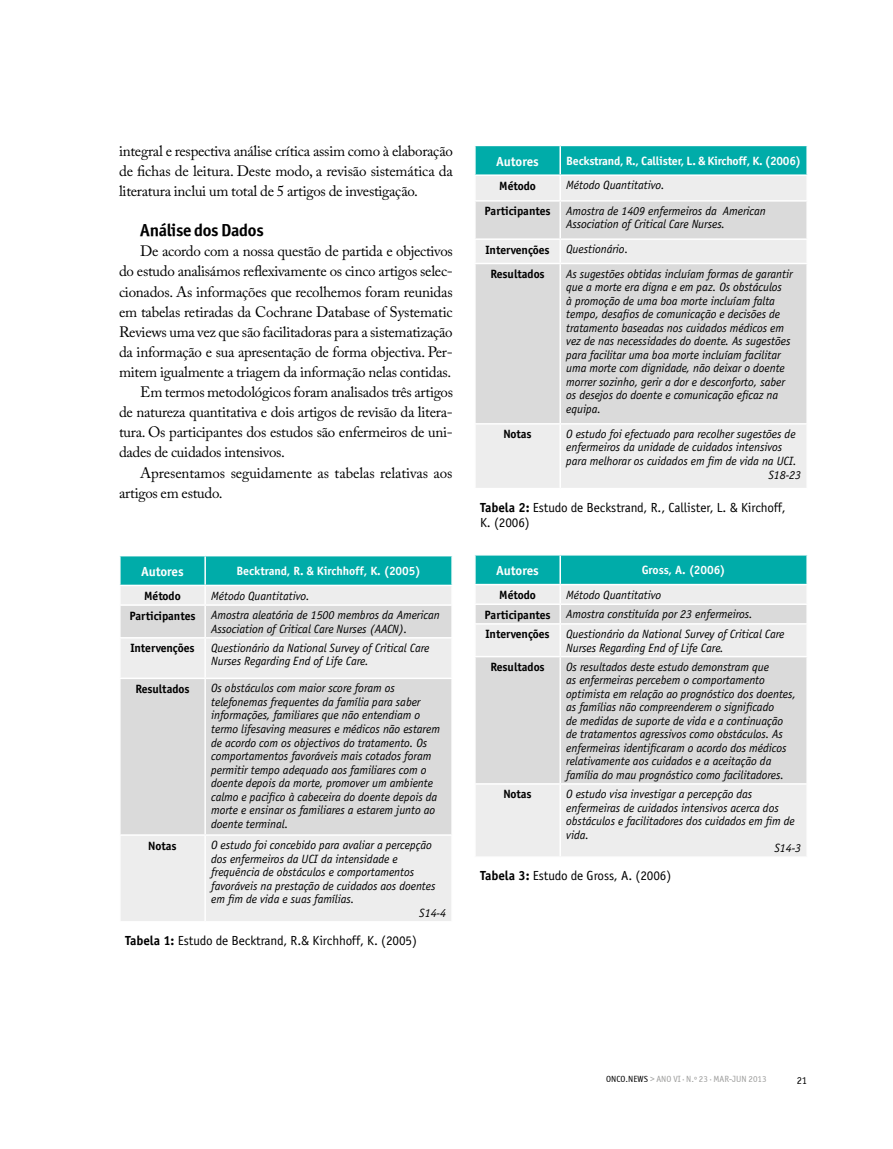
<style>
.page{position:relative;width:893px;height:1149px;background:#fff}
.page>*{position:absolute;margin:0;border:0;box-sizing:border-box;transform-origin:0 0}
.t1{font:17.4px "Officina Sans ITCTT Bold";letter-spacing:-.02em;color:#000}
.t2{font:15px/20.1px "Adobe Caslon Pro";letter-spacing:-.02em;color:#000;text-align:justify}
.t3{font:13.2px/15px "Officina Sans";letter-spacing:-.005em;color:#000}
.t4{font:700 13.2px "Officina Sans";letter-spacing:-.005em;color:#fff}
.t5{font:italic 12px/13.5px "Officina Sans";letter-spacing:-.005em;color:#000}
.t6{font:700 12px "Officina San ITC";letter-spacing:-.005em;color:#000}
.t7{font:700 12px "Officina Sans";letter-spacing:-.02em;color:#fff}
.t8{font:10.5px "Officina Sans ITCTT Book";color:#000}
.t9{font:9px "Officina Sans ITCTT Book";color:#9d9d9c}
.s1{font-weight:700}
.s2{color:#000}
</style>
<div class="page">
<div style="left:121px;top:836px;width:330px;height:84px;background:#ededed"></div>
<svg style="left:121px;top:606px;width:330px;height:228px;background:#ddd"></svg>
<svg style="left:119px;top:556px;width:332px;height:48px;background:#61c7c5"></svg>
<hr style="left:204px;top:605px;width:2px;height:32px;background:#fff">
<hr style="left:119px;top:637px;width:86px;height:1px;background:#fff">
<hr style="left:205px;top:637px;width:248px;height:1px;background:#fff">
<hr style="left:204px;top:638px;width:2px;height:39px;background:#fff">
<hr style="left:119px;top:677px;width:86px;height:2px;background:#fff">
<hr style="left:205px;top:677px;width:248px;height:2px;background:#fff">
<hr style="left:204px;top:679px;width:2px;height:155px;background:#fff">
<hr style="left:204px;top:835px;width:2px;height:85px;background:#fff">
<hr style="left:204px;top:556px;width:2px;height:28px;background:#fff">
<hr style="left:205px;top:584px;width:248px;height:2px;background:#fff">
<div style="left:476px;top:146px;width:330px;height:28px;background:#00aca9"></div>
<div style="left:476px;top:176px;width:330px;height:311px;background:#ededed"></div>
<svg style="left:476px;top:201px;width:330px;height:222px;background:#dcdcdc"></svg>
<hr style="left:559px;top:176px;width:2px;height:24px;background:#fff">
<hr style="left:474px;top:200px;width:86px;height:1px;background:#fff">
<hr style="left:560px;top:200px;width:248px;height:1px;background:#fff">
<hr style="left:559px;top:201px;width:2px;height:37px;background:#fff">
<hr style="left:474px;top:238px;width:86px;height:2px;background:#fff">
<hr style="left:560px;top:238px;width:248px;height:2px;background:#fff">
<hr style="left:559px;top:240px;width:2px;height:23px;background:#fff">
<hr style="left:474px;top:263px;width:86px;height:1px;background:#fff">
<hr style="left:560px;top:263px;width:248px;height:1px;background:#fff">
<hr style="left:559px;top:264px;width:2px;height:159px;background:#fff">
<hr style="left:474px;top:423px;width:86px;height:1px;background:#fff">
<hr style="left:560px;top:423px;width:248px;height:1px;background:#fff">
<hr style="left:559px;top:424px;width:2px;height:63px;background:#fff">
<hr style="left:559px;top:146px;width:2px;height:28px;background:#fff">
<div style="left:476px;top:785px;width:330px;height:71px;background:#ededed"></div>
<svg style="left:476px;top:625px;width:330px;height:158px;background:#ddd"></svg>
<svg style="left:475px;top:555px;width:332px;height:68px;background:#86cdcc"></svg>
<hr style="left:559px;top:624px;width:2px;height:31px;background:#fff">
<hr style="left:474px;top:655px;width:86px;height:2px;background:#fff">
<hr style="left:560px;top:655px;width:248px;height:2px;background:#fff">
<hr style="left:559px;top:657px;width:2px;height:126px;background:#fff">
<hr style="left:559px;top:784px;width:2px;height:72px;background:#fff">
<hr style="left:559px;top:555px;width:2px;height:28px;background:#fff">
<hr style="left:560px;top:583px;width:248px;height:2px;background:#fff">
<hr style="left:806px;top:555px;width:2px;height:28px;background:#fff">
<p class="t2" style="left:119px;top:140px;width:335px">integral e respectiva análise crítica assim como à elaboração de fichas de leitura. Deste modo, a revisão sistemática da literatura inclui um total de 5 artigos de investigação.</p>
<h1 class="t1" style="left:140px;top:219px;width:125px">Análise dos Dados</h1>
<p class="t2" style="left:140px;top:241px;width:314px">De acordo com a nossa questão de partida e objectivos</p>
<p class="t2" style="left:119px;top:261px;width:335px">do estudo analisámos reflexivamente os cinco artigos selec-</p>
<p class="t2" style="left:119px;top:281px;width:335px">cionados. As informações que recolhemos foram reunidas</p>
<p class="t2" style="left:119px;top:301px;width:335px">em tabelas retiradas da Cochrane Database of Systematic</p>
<p class="t2" style="left:119px;top:321px;width:335px">Reviews uma vez que são facilitadoras para a sistematização</p>
<p class="t2" style="left:119px;top:341px;width:335px">da informação e sua apresentação de forma objectiva. Per-</p>
<p class="t2" style="left:119px;top:361px;width:334px">mitem igualmente a triagem da informação nelas contidas.</p>
<p class="t2" style="left:140px;top:382px;width:314px">Em termos metodológicos foram analisados três artigos</p>
<p class="t2" style="left:119px;top:402px;width:335px">de natureza quantitativa e dois artigos de revisão da litera-</p>
<p class="t2" style="left:119px;top:422px;width:335px">tura. Os participantes dos estudos são enfermeiros de uni-</p>
<p class="t2" style="left:119px;top:442px;width:167px">dades de cuidados intensivos.</p>
<p class="t2" style="left:140px;top:462px;width:314px">Apresentamos seguidamente as tabelas relativas aos</p>
<p class="t2" style="left:119px;top:482px;width:105px">artigos em estudo.</p>
<p class="t4" style="left:141px;top:563px;width:44px">Autores</p>
<p class="t7" style="left:236px;top:563px;width:186px">Becktrand, R. &amp; Kirchhoff, K. (2005)</p>
<p class="t6" style="left:144px;top:588px;width:38px">Método</p>
<p class="t5" style="left:211px;top:588px;width:100px">Método Quantitativo.</p>
<p class="t6" style="left:129px;top:608px;width:68px">Participantes</p>
<p class="t5" style="left:211px;top:608px;width:230px">Amostra aleatória de 1500 membros da American<br>Association of Critical Care Nurses (AACN).</p>
<p class="t6" style="left:130px;top:640px;width:66px">Intervenções</p>
<p class="t5" style="left:211px;top:641px;width:220px">Questionário da National Survey of Critical Care<br>Nurses Regarding End of Life Care.</p>
<p class="t6" style="left:135px;top:681px;width:56px">Resultados</p>
<p class="t5" style="left:211px;top:681px;width:230px">Os obstáculos com maior score foram os telefonemas frequentes da família para saber informações, familiares que não entendiam o termo lifesaving measures e médicos não estarem de acordo com os objectivos do tratamento. Os comportamentos favoráveis mais cotados foram permitir tempo adequado aos familiares com o doente depois da morte, promover um ambiente calmo e pacifico à cabeceira do doente depois da morte e ensinar os familiares a estarem junto ao doente terminal.</p>
<p class="t6" style="left:148px;top:837px;width:30px">Notas</p>
<p class="t5" style="left:211px;top:838px;width:222px">O estudo foi concebido para avaliar a percepção</p>
<p class="t5" style="left:211px;top:851px;width:188px">dos enfermeiros da UCI da intensidade e</p>
<p class="t5" style="left:211px;top:865px;width:205px">frequência de obstáculos e comportamentos</p>
<p class="t5" style="left:211px;top:878px;width:226px">favoráveis na prestação de cuidados aos doentes</p>
<p class="t5" style="left:211px;top:892px;width:145px">em fim de vida e suas famílias.</p>
<p class="t5" style="left:419px;top:905px;width:28px">S14-4</p>
<p class="t3" style="left:125px;top:932px;width:293px"><span class="s1">Tabela 1:</span> Estudo de Becktrand, R.&amp; Kirchhoff, K. (2005)</p>
<p class="t4" style="left:496px;top:153px;width:44px">Autores</p>
<p class="t7" style="left:566px;top:153px;width:236px">Beckstrand, R., Callister, L. &amp; Kirchoff, K. (2006)</p>
<p class="t6" style="left:499px;top:178px;width:38px">Método</p>
<p class="t5" style="left:566px;top:178px;width:100px">Método Quantitativo.</p>
<p class="t6" style="left:484px;top:204px;width:68px">Participantes</p>
<p class="t5" style="left:566px;top:204px;width:201px">Amostra de 1409 enfermeiros da American<br>Association of Critical Care Nurses.</p>
<p class="t6" style="left:485px;top:242px;width:66px">Intervenções</p>
<p class="t5" style="left:566px;top:242px;width:63px">Questionário.</p>
<p class="t6" style="left:490px;top:266px;width:56px">Resultados</p>
<p class="t5" style="left:566px;top:267px;width:228px">As sugestões obtidas incluíam formas de garantir que a morte era digna e em paz. Os obstáculos<br>à promoção de uma boa morte incluíam falta tempo, desafios de comunicação e decisões de tratamento baseadas nos cuidados médicos em vez de nas necessidades do doente. As sugestões para facilitar uma boa morte incluíam facilitar uma morte com dignidade, não deixar o doente morrer sozinho, gerir a dor e desconforto, saber os desejos do doente e comunicação eficaz na equipa.</p>
<p class="t6" style="left:503px;top:426px;width:30px">Notas</p>
<p class="t5" style="left:566px;top:427px;width:231px">O estudo foi efectuado para recolher sugestões de</p>
<p class="t5" style="left:566px;top:440px;width:218px">enfermeiros da unidade de cuidados intensivos</p>
<p class="t5" style="left:566px;top:454px;width:232px">para melhorar os cuidados em fim de vida na UCI.</p>
<p class="t5" style="left:768px;top:467px;width:34px">S18-23</p>
<p class="t3" style="left:480px;top:499px;width:307px"><span class="s1">Tabela 2:</span> Estudo de Beckstrand, R., Callister, L. &amp; Kirchoff,<br>K. (2006)</p>
<p class="t4" style="left:496px;top:562px;width:44px">Autores</p>
<p class="t7" style="left:642px;top:562px;width:85px">Gross, A. (2006)</p>
<p class="t6" style="left:499px;top:587px;width:38px">Método</p>
<p class="t5" style="left:566px;top:587px;width:97px">Método Quantitativo</p>
<p class="t6" style="left:484px;top:607px;width:68px">Participantes</p>
<p class="t5" style="left:566px;top:607px;width:188px">Amostra constituída por 23 enfermeiros.</p>
<p class="t6" style="left:485px;top:626px;width:66px">Intervenções</p>
<p class="t5" style="left:566px;top:627px;width:220px">Questionário da National Survey of Critical Care<br>Nurses Regarding End of Life Care.</p>
<p class="t6" style="left:490px;top:659px;width:56px">Resultados</p>
<p class="t5" style="left:566px;top:659px;width:231px">Os resultados deste estudo demonstram que<br>as enfermeiras percebem o comportamento optimista em relação ao prognóstico dos doentes, as famílias não compreenderem o significado<br>de medidas de suporte de vida e a continuação de tratamentos agressivos como obstáculos. As enfermeiras identificaram o acordo dos médicos relativamente aos cuidados e a aceitação da família do mau prognóstico como facilitadores.</p>
<p class="t6" style="left:503px;top:786px;width:30px">Notas</p>
<p class="t5" style="left:566px;top:787px;width:188px">O estudo visa investigar a percepção das</p>
<p class="t5" style="left:566px;top:800px;width:214px">enfermeiras de cuidados intensivos acerca dos</p>
<p class="t5" style="left:566px;top:814px;width:230px">obstáculos e facilitadores dos cuidados em fim de</p>
<p class="t5" style="left:566px;top:827px;width:24px">vida.</p>
<p class="t5" style="left:774px;top:841px;width:28px">S14-3</p>
<p class="t3" style="left:480px;top:868px;width:193px"><span class="s1">Tabela 3:</span> Estudo de Gross, A. (2006)</p>
<p class="t9" style="left:606px;top:1073px;width:162px"><span class="s2">ONCO.NEWS</span> &gt; ANO VI ∙ N.º 23 ∙ MAR-JUN 2013</p>
<p class="t8" style="left:797px;top:1074px;width:12px">21</p>
</div>
